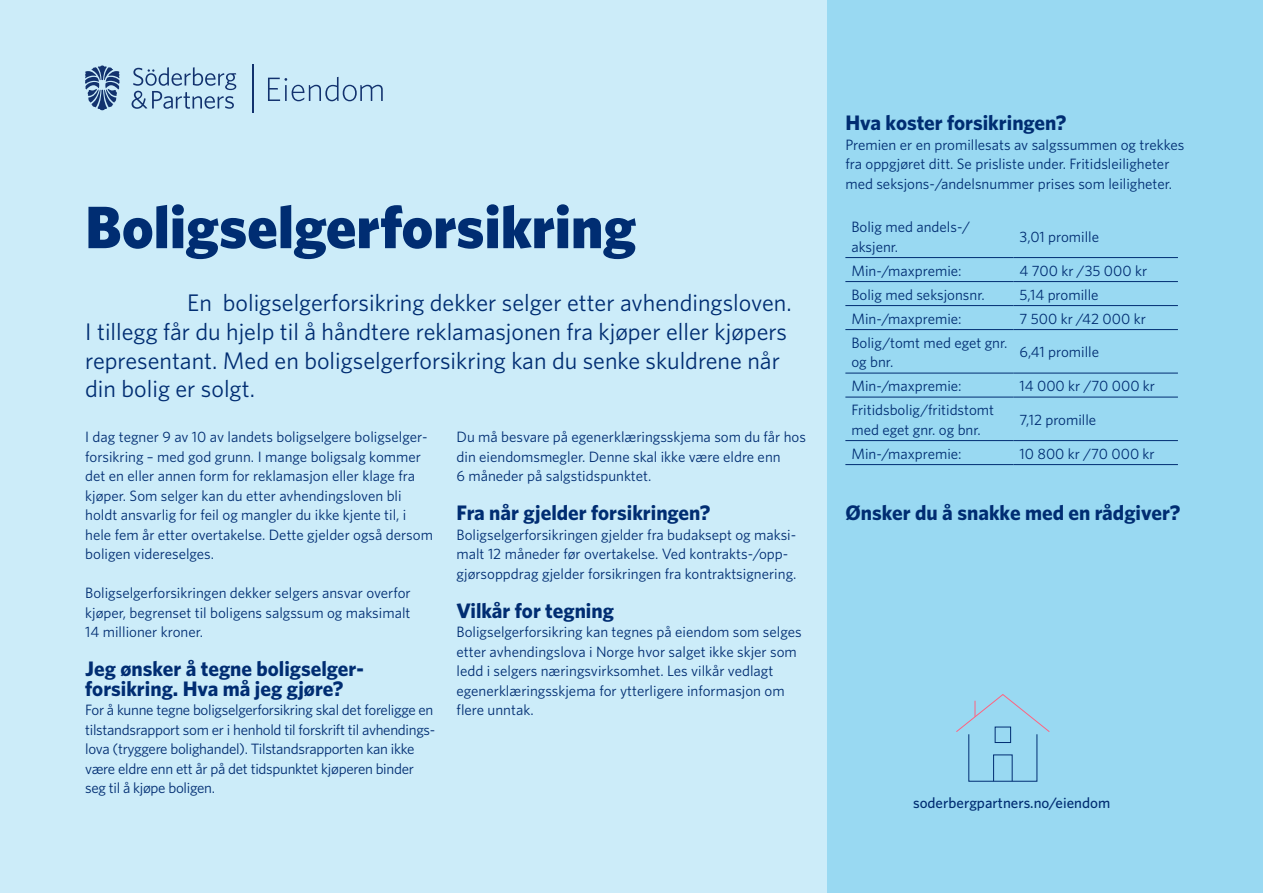
<style>
.page{position:relative;width:1263px;height:893px;background:#ccecf9}
.page>*{position:absolute;margin:0;border:0;box-sizing:border-box;transform-origin:0 0}
.t1{font:900 60px "Whitney";color:#002d72}
.t2{font:24px/28.8px "Whitney";color:#002d72}
.t3{font:700 21px/19.5px "Whitney";color:#002d72}
.t4{font:15px/19.5px "Whitney";color:#002d72}
.t5{font:15px/19.5px "Whitney";letter-spacing:-.02em;color:#002d72}
.t6{font:500 15px "Whitney";color:#002d72}
</style>
<div class="page">
<svg style="left:132px;top:67px;width:104px;height:42px"></svg>
<svg style="left:85px;top:65px;width:35px;height:45px"></svg>
<hr style="left:253px;top:64px;width:1px;height:49px;background:#12326e">
<svg style="left:268px;top:77px;width:115px;height:24px"></svg>
<div style="left:827px;top:0;width:436px;height:893px;background:#99d9f2"></div>
<div style="left:993px;top:754px;width:19px;height:28px;border:1px solid #002d72"></div>
<div style="left:968px;top:734px;width:69px;height:48px;border:1px solid #002d72"></div>
<div style="left:995px;top:727px;width:16px;height:16px;border:1px solid #002d72"></div>
<svg style="left:956px;top:694px;width:94px;height:39px"></svg>
<hr style="left:845px;top:464px;width:168px;height:1px;background:#002d72">
<hr style="left:1013px;top:464px;width:165px;height:1px;background:#002d72">
<hr style="left:845px;top:257px;width:168px;height:1px;background:#002d72">
<hr style="left:1013px;top:257px;width:165px;height:1px;background:#002d72">
<hr style="left:845px;top:281px;width:168px;height:1px;background:#002d72">
<hr style="left:1013px;top:281px;width:165px;height:1px;background:#002d72">
<hr style="left:845px;top:305px;width:168px;height:1px;background:#002d72">
<hr style="left:1013px;top:305px;width:165px;height:1px;background:#002d72">
<hr style="left:845px;top:329px;width:168px;height:1px;background:#002d72">
<hr style="left:1013px;top:329px;width:165px;height:1px;background:#002d72">
<hr style="left:845px;top:373px;width:168px;height:1px;background:#002d72">
<hr style="left:1013px;top:373px;width:165px;height:1px;background:#002d72">
<hr style="left:845px;top:397px;width:168px;height:1px;background:#002d72">
<hr style="left:1013px;top:397px;width:165px;height:1px;background:#002d72">
<hr style="left:845px;top:440px;width:168px;height:1px;background:#002d72">
<hr style="left:1013px;top:440px;width:165px;height:1px;background:#002d72">
<h1 class="t1" style="left:85px;top:187px;width:552px">Boligselgerforsikring</h1>
<h2 class="t2" style="left:85px;top:288px;width:708px;text-indent:102px">En boligselgerforsikring dekker selger etter avhendingsloven.<br>I tillegg får du hjelp til å håndtere reklamasjonen fra kjøper eller kjøpers representant. Med en boligselgerforsikring kan du senke skuldrene når din bolig er solgt.</h2>
<p class="t4" style="left:85px;top:427px;width:349px">I dag tegner 9 av 10 av landets boligselgere boligselger&shy;forsikring – med god grunn. I mange boligsalg kommer det en eller annen form for reklamasjon eller klage fra kjøper. Som selger kan du etter avhendingsloven bli holdt ansvarlig for feil og mangler du ikke kjente til, i hele fem år etter overtakelse. Dette gjelder også dersom boligen videreselges.</p>
<p class="t4" style="left:85px;top:583px;width:327px;text-align:justify">Boligselgerforsikringen dekker selgers ansvar overfor kjøper, begrenset til boligens salgssum og maksimalt 14 millioner kroner.</p>
<h3 class="t3" style="left:85px;top:658px;width:280px">Jeg ønsker å tegne boligselger&shy;forsikring. Hva må jeg gjøre?</h3>
<p class="t5" style="left:85px;top:700px;width:352px">For å kunne tegne boligselgerforsikring skal det foreligge en tilstandsrapport som er i henhold til forskrift til avhendings&shy;lova (tryggere bolighandel). Tilstandsrapporten kan ikke være eldre enn ett år på det tidspunktet kjøperen binder seg til å kjøpe boligen.</p>
<p class="t4" style="left:456px;top:427px;width:351px">Du må besvare på egenerklæringsskjema som du får hos din eiendomsmegler. Denne skal ikke være eldre enn<br>6 måneder på salgstidspunktet.</p>
<h3 class="t3" style="left:456px;top:502px;width:256px">Fra når gjelder forsikringen?</h3>
<p class="t4" style="left:456px;top:524px;width:341px">Boligselgerforsikringen gjelder fra budaksept og maksi&shy;malt 12 måneder før overtakelse. Ved kontrakts-/opp&shy;gjørsoppdrag gjelder forsikringen fra kontraktsignering.</p>
<h3 class="t3" style="left:456px;top:600px;width:159px">Vilkår for tegning</h3>
<p class="t4" style="left:456px;top:622px;width:347px">Boligselgerforsikring kan tegnes på eiendom som selges etter avhendingslova i Norge hvor salget ikke skjer som ledd i selgers næringsvirksomhet. Les vilkår vedlagt egenerklæringsskjema for ytterligere informasjon om flere unntak.</p>
<h3 class="t3" style="left:845px;top:112px;width:223px">Hva koster forsikringen?</h3>
<p class="t4" style="left:845px;top:134px;width:340px">Premien er en promillesats av salgssummen og trekkes fra oppgjøret ditt. Se prisliste under. Fritidsleiligheter med seksjons-/andelsnummer prises som leiligheter.</p>
<p class="t4" style="left:851px;top:217px;width:120px">Bolig med andels-/ aksjenr.</p>
<p class="t4" style="left:1019px;top:226px;width:81px">3,01 promille</p>
<p class="t4" style="left:851px;top:260px;width:112px">Min-/maxpremie:</p>
<p class="t4" style="left:1019px;top:260px;width:129px">4 700 kr /35 000 kr</p>
<p class="t4" style="left:851px;top:284px;width:135px">Bolig med seksjonsnr.</p>
<p class="t4" style="left:1019px;top:284px;width:81px">5,14 promille</p>
<p class="t4" style="left:851px;top:308px;width:112px">Min-/maxpremie:</p>
<p class="t4" style="left:1019px;top:308px;width:128px">7 500 kr /42 000 kr</p>
<p class="t4" style="left:851px;top:332px;width:158px">Bolig/tomt med eget gnr. og bnr.</p>
<p class="t4" style="left:1019px;top:342px;width:81px">6,41 promille</p>
<p class="t4" style="left:851px;top:376px;width:112px">Min-/maxpremie:</p>
<p class="t4" style="left:1019px;top:376px;width:137px">14 000 kr /70 000 kr</p>
<p class="t4" style="left:851px;top:400px;width:144px">Fritidsbolig/fritidstomt med eget gnr. og bnr.</p>
<p class="t4" style="left:1019px;top:409px;width:78px">7,12 promille</p>
<p class="t4" style="left:851px;top:443px;width:112px">Min-/maxpremie:</p>
<p class="t4" style="left:1019px;top:443px;width:137px">10 800 kr /70 000 kr</p>
<h3 class="t3" style="left:845px;top:502px;width:337px">Ønsker du å snakke med en rådgiver?</h3>
<p class="t6" style="left:913px;top:793px;width:199px">soderbergpartners.no/eiendom</p>
</div>
